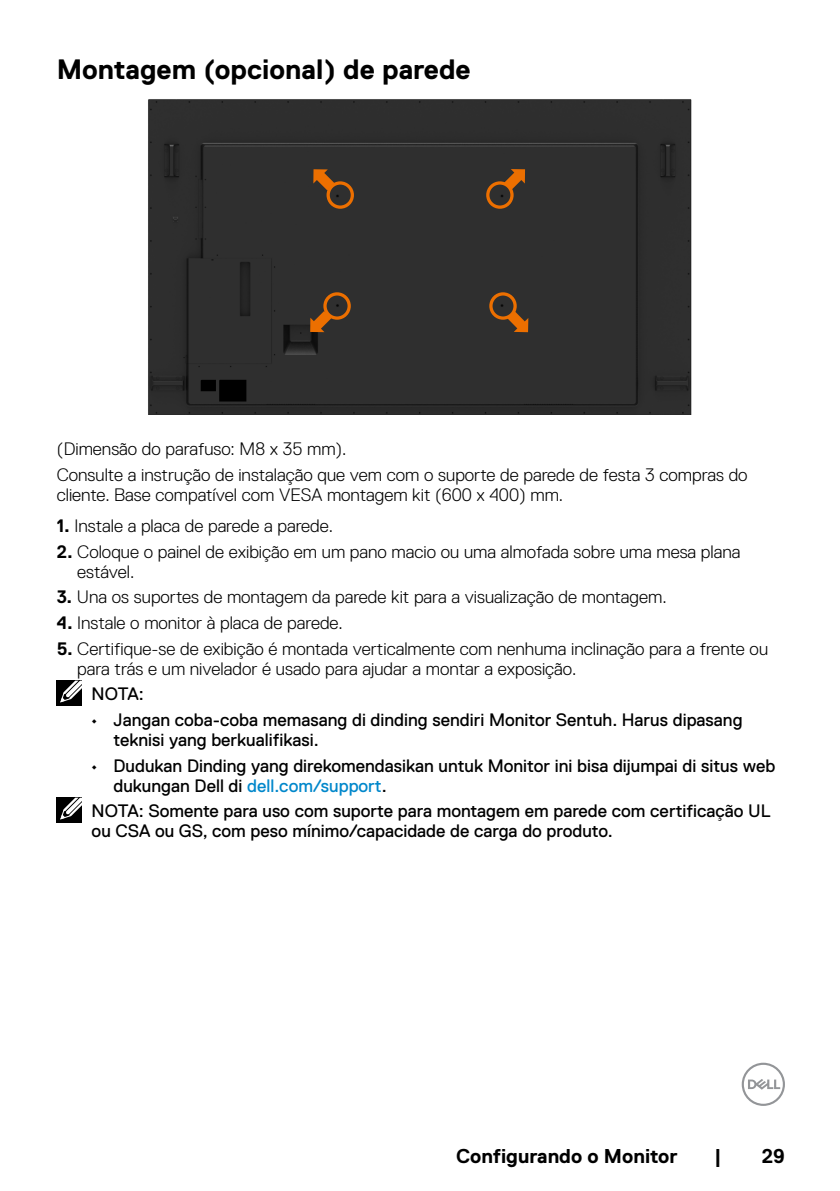
<style>
.page{position:relative;width:840px;height:1191px;background:#fff}
.page>*{position:absolute;margin:0;border:0;box-sizing:border-box;transform-origin:0 0}
.t1{font:700 28px "Dell Replica";color:#000}
.t2{font:700 20px "Dell Replica";color:#000}
.t3{font:300 18px/20px "Dell Replica";color:#000}
.t4{font:18px/20px "Dell Replica";color:#000}
.s1{font-weight:700}
.s2{color:#0087cb}
</style>
<div class="page">
<svg style="left:741px;top:1062px;width:43px;height:44px"></svg>
<div style="left:148px;top:99px;width:544px;height:315px;background:#2f2f2f"></div>
<div style="left:326px;top:181px;width:28px;height:28px;border:3px solid #ec6f00;border-radius:50%"></div>
<div style="left:486px;top:181px;width:27px;height:28px;border:3px solid #ec6f00;border-radius:50%"></div>
<div style="left:323px;top:292px;width:27px;height:28px;border:3px solid #ec6f00;border-radius:50%"></div>
<div style="left:489px;top:292px;width:27px;height:28px;border:3px solid #ec6f00;border-radius:50%"></div>
<svg style="left:313px;top:169px;width:21px;height:21px"></svg>
<svg style="left:507px;top:311px;width:21px;height:21px"></svg>
<svg style="left:503px;top:169px;width:21px;height:21px"></svg>
<svg style="left:310px;top:311px;width:21px;height:21px"></svg>
<svg style="left:200px;top:380px;width:46px;height:21px"></svg>
<div style="left:57px;top:680px;width:25px;height:26px;background:#000"></div>
<svg style="left:60px;top:680px;width:22px;height:23px"></svg>
<div style="left:57px;top:798px;width:25px;height:25px;background:#000"></div>
<svg style="left:59px;top:797px;width:23px;height:23px"></svg>
<h1 class="t1" style="left:57px;top:53px;width:415px">Montagem (opcional) de parede</h1>
<p class="t3" style="left:57px;top:436px;width:692px;line-height:25.6px">(Dimensão do parafuso: M8 x 35 mm).<br>Consulte a instrução de instalação que vem com o suporte de parede de festa 3 compras do</p>
<p class="t3" style="left:57px;top:484px;width:507px">cliente. Base compatível com VESA montagem kit (600 x 400) mm.</p>
<p class="t3" style="left:57px;top:516px;width:277px"><span class="s1">1.</span> Instale a placa de parede a parede.</p>
<p class="t3" style="left:77px;top:541px;width:664px;text-indent:-21px"><span class="s1">2.</span> Coloque o painel de exibição em um pano macio ou uma almofada sobre uma mesa plana estável.</p>
<p class="t3" style="left:57px;top:587px;width:611px"><span class="s1">3.</span> Una os suportes de montagem da parede kit para a visualização de montagem.</p>
<p class="t3" style="left:57px;top:613px;width:287px"><span class="s1">4.</span> Instale o monitor à placa de parede.</p>
<p class="t3" style="left:77px;top:638px;width:692px;text-indent:-21px"><span class="s1">5.</span> Certifique-se de exibição é montada verticalmente com nenhuma inclinação para a frente ou para trás e um nivelador é usado para ajudar a montar a exposição.</p>
<p class="t4" style="left:92px;top:684px;width:54px">NOTA:</p>
<p class="t4" style="left:113px;top:710px;width:630px;text-indent:-23px">• Jangan coba-coba memasang di dinding sendiri Monitor Sentuh. Harus dipasang teknisi yang berkualifikasi.</p>
<p class="t4" style="left:113px;top:755px;width:663px;text-indent:-23px">• Dudukan Dinding yang direkomendasikan untuk Monitor ini bisa dijumpai di situs web dukungan Dell di <span class="s2">dell.com/support</span>.</p>
<p class="t4" style="left:92px;top:801px;width:680px">NOTA: Somente para uso com suporte para montagem em parede com certificação UL ou CSA ou GS, com peso mínimo/capacidade de carga do produto.</p>
<p class="t2" style="left:456px;top:1144px;width:223px">Configurando o Monitor</p>
<p class="t2" style="left:713px;top:1144px;width:9px">|</p>
<p class="t2" style="left:761px;top:1144px;width:25px">29</p>
</div>
